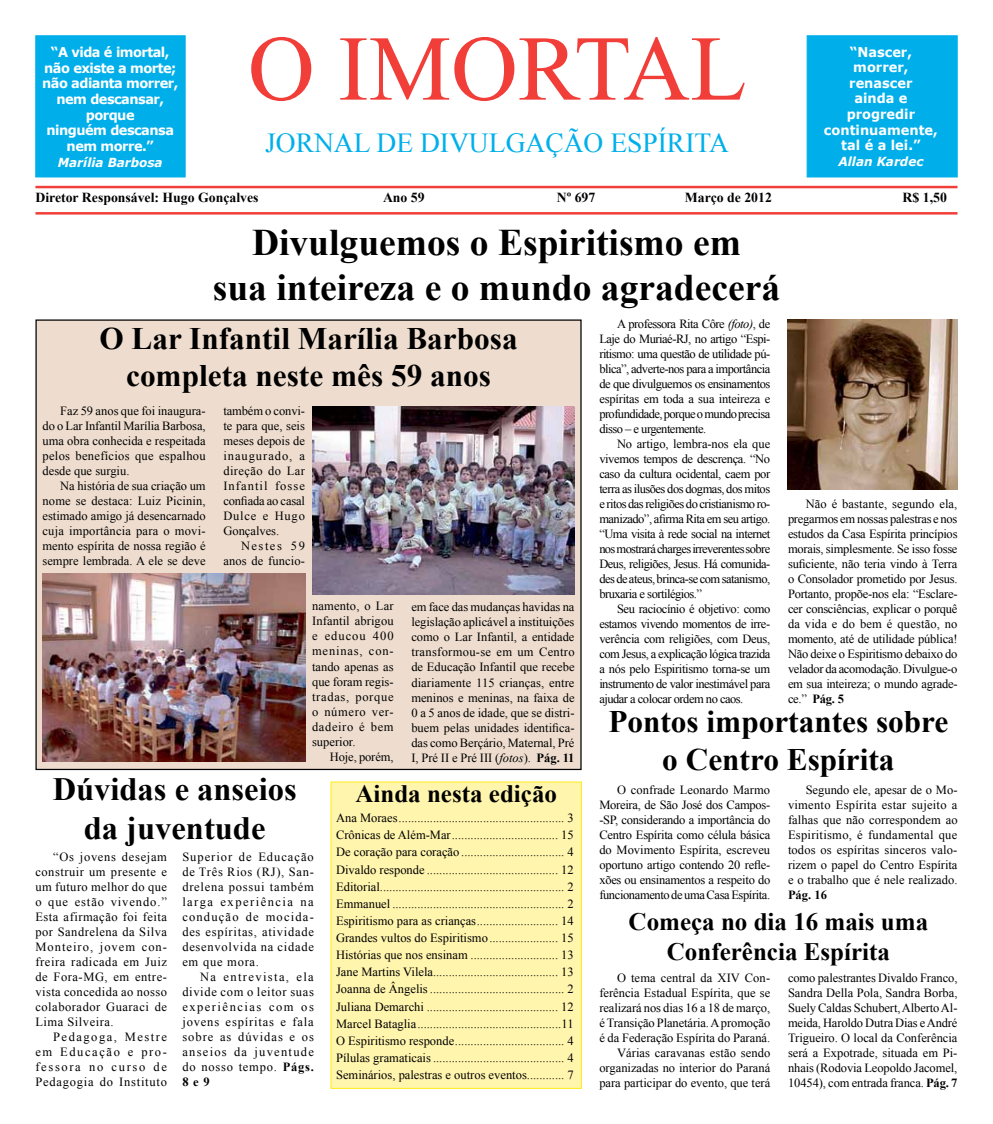
<style>
.page{position:relative;width:993px;height:1124px;background:#fff}
.page>*{position:absolute;margin:0;border:0;box-sizing:border-box;transform-origin:0 0}
.t1{font:92.5px "Times New Roman";color:#f13e39}
.t2{font:700 37.5px/45px "Times New Roman";color:#000;text-align:center}
.t3{font:700 32.5px "Times New Roman";color:#000}
.t4{font:700 31.25px/37.5px "Times New Roman";color:#000;text-align:center}
.t5{font:27.5px "Times New Roman";color:#00afea}
.t6{font:700 25px/30px "Times New Roman";color:#000;text-align:center}
.t7{font:700 13.75px "Times New Roman";color:#000}
.t8{font:700 13.5px/15.6px "Verdana";letter-spacing:-.04em;color:#fff;text-align:center;scale:.96 1}
.t9{font:700 13.5px/15.6px "Verdana";color:#fff;text-align:center;scale:.96 1}
.t10{font:12.5px/15px "Times New Roman";color:#000;text-align:justify}
.t11{font:italic 700 12.5px "Verdana";color:#fff;scale:.96 1}
.t12{font:700 12.5px "Times New Roman";color:#000}
.s1{font-style:italic}
.s2{font-weight:700}
</style>
<div class="page">
<div style="left:35px;top:35px;width:150px;height:142px;background:#00afea;border:1px solid #00afea"></div>
<hr style="left:35px;top:186px;width:922px;height:2px;background:#f13e39">
<div style="left:806px;top:35px;width:151px;height:142px;background:#00afea;border:1px solid #00afea"></div>
<hr style="left:35px;top:212px;width:922px;height:2px;background:#f13e39">
<div style="left:36px;top:320px;width:544px;height:449px;background:#eeddce"></div>
<div style="left:331px;top:781px;width:250px;height:307px;background:#fff5ad"></div>
<img style="left:787px;top:319px;width:170px;height:170px">
<img style="left:312px;top:406px;width:262px;height:188px">
<img style="left:43px;top:573px;width:262px;height:188px">
<h1 class="t1" style="left:248px;top:6px;width:500px">O IMORTAL</h1>
<h3 class="t5" style="left:265px;top:124px;width:465px">JORNAL DE DIVULGAÇÃO ESPÍRITA</h3>
<p class="t7" style="left:35px;top:188px;width:224px">Diretor Responsável: Hugo Gonçalves</p>
<p class="t7" style="left:383px;top:188px;width:43px">Ano 59</p>
<p class="t7" style="left:556px;top:188px;width:40px">Nº 697</p>
<p class="t7" style="left:684px;top:188px;width:89px">Março de 2012</p>
<p class="t7" style="left:902px;top:188px;width:46px">R$ 1,50</p>
<p class="t8" style="left:42px;top:44px;width:143px">“A vida é imortal, não existe a morte; não adianta morrer, nem descansar, porque<br>ninguém descansa nem morre.”</p>
<p class="t11" style="left:58px;top:153px;width:111px">Marília Barbosa</p>
<p class="t9" style="left:823px;top:44px;width:120px">“Nascer, morrer, renascer<br>ainda e progredir continuamente, tal é a lei.”</p>
<p class="t11" style="left:838px;top:152px;width:90px">Allan Kardec</p>
<h2 class="t2" style="left:213px;top:219px;width:568px">Divulguemos o Espiritismo em<br>sua inteireza e o mundo agradecerá</h2>
<p class="t10" style="left:599px;top:316px;width:172px;text-indent:18px">A professora Rita Côre <span class="s1">(foto)</span>, de Laje do Muriaé-RJ, no artigo “Espi&shy;ritismo: uma questão de utilidade pú&shy;blica”, adverte-nos para a importância de que divulguemos os ensinamentos espíritas em toda a sua inteireza e profundidade, porque o mundo precisa disso – e urgentemente.</p>
<p class="t10" style="left:599px;top:436px;width:172px;text-indent:18px">No artigo, lembra-nos ela que vivemos tempos de descrença. “No caso da cultura ocidental, caem por terra as ilusões dos dogmas, dos mitos e ritos das religiões do cristianismo ro&shy;manizado”, afirma Rita em seu artigo. “Uma visita à rede social na internet nos mostrará charges irreverentes sobre Deus, religiões, Jesus. Há comunida&shy;des de ateus, brinca-se com satanismo, bruxaria e sortilégios.”</p>
<p class="t10" style="left:599px;top:601px;width:172px;text-indent:18px">Seu raciocínio é objetivo: como estamos vivendo momentos de irre&shy;verência com religiões, com Deus, com Jesus, a explicação lógica trazida a nós pelo Espiritismo torna-se um instrumento de valor inestimável para ajudar a colocar ordem no caos.</p>
<h3 class="t4" style="left:99px;top:319px;width:419px">O Lar Infantil Marília Barbosa completa neste mês 59 anos</h3>
<p class="t10" style="left:42px;top:403px;width:165px;text-indent:18px">Faz 59 anos que foi inaugura&shy;do o Lar Infantil Marília Barbosa, uma obra conhecida e respeitada pelos benefícios que espalhou desde que surgiu.</p>
<p class="t10" style="left:42px;top:478px;width:165px;text-indent:18px">Na história de sua criação um nome se destaca: Luiz Picinin, estimado amigo já desencarnado cuja importância para o movi&shy;mento espírita de nossa região é sempre lembrada. A ele se deve</p>
<p class="t10" style="left:223px;top:403px;width:83px">também o convi&shy;te para que, seis meses depois de inaugurado, a direção do Lar Infantil fosse confiada ao casal Dulce e Hugo Gonçalves.</p>
<p class="t10" style="left:223px;top:538px;width:83px;text-align:right">Nestes 59 anos de funcio-</p>
<p class="t10" style="left:787px;top:496px;width:171px;text-indent:18px">Não é bastante, segundo ela, pregarmos em nossas palestras e nos estudos da Casa Espírita princípios morais, simplesmente. Se isso fosse suficiente, não teria vindo à Terra o Consolador prometido por Jesus.<br>Portanto, propõe-nos ela: “Esclare&shy;cer consciências, explicar o porquê da vida e do bem é questão, no momento, até de utilidade pública!<br>Não deixe o Espiritismo debaixo do velador da acomodação. Divulgue-o em sua inteireza; o mundo agrade&shy;ce.” <span class="s2">Pág. 5</span></p>
<p class="t10" style="left:312px;top:598px;width:83px">namento, o Lar Infantil abrigou e educou 400 meninas, con&shy;tando apenas as que foram regis&shy;tradas, porque o número ver&shy;dadeiro é bem superior.</p>
<p class="t10" style="left:330px;top:748px;width:65px">Hoje, porém,</p>
<p class="t10" style="left:411px;top:599px;width:165px">em face das mudanças havidas na legislação aplicável a instituições como o Lar Infantil, a entidade transformou-se em um Centro de Educação Infantil que recebe diariamente 115 crianças, entre meninos e meninas, na faixa de 0 a 5 anos de idade, que se distri&shy;buem pelas unidades identifica&shy;das como Berçário, Maternal, Pré I, Pré II e Pré III (<span class="s1">fotos</span>). <span class="s2">Pág. 11</span></p>
<h3 class="t4" style="left:608px;top:702px;width:341px">Pontos importantes sobre o Centro Espírita</h3>
<h3 class="t3" style="left:53px;top:766px;width:245px">Dúvidas e anseios</h3>
<h3 class="t6" style="left:355px;top:778px;width:203px">Ainda nesta edição</h3>
<h3 class="t3" style="left:84px;top:805px;width:183px">da juventude</h3>
<p class="t10" style="left:35px;top:848px;width:133px;text-indent:18px">“Os jovens desejam construir um presente e um futuro melhor do que o que estão vivendo.” Esta afirmação foi feita por Sandrelena da Silva Monteiro, jovem con&shy;freira radicada em Juiz de Fora-MG, em entre&shy;vista concedida ao nosso colaborador Guaraci de Lima Silveira.</p>
<p class="t10" style="left:35px;top:1028px;width:133px;text-indent:18px">Pedagoga, Mestre em Educação e pro&shy;fessora no curso de Pedagogia do Instituto</p>
<p class="t10" style="left:599px;top:781px;width:172px;text-indent:18px">O confrade Leonardo Marmo Moreira, de São José dos Campos--SP, considerando a importância do Centro Espírita como célula básica do Movimento Espírita, escreveu oportuno artigo contendo 20 refle&shy;xões ou ensinamentos a respeito do funcionamento de uma Casa Espírita.</p>
<p class="t10" style="left:787px;top:781px;width:171px;text-indent:18px">Segundo ele, apesar de o Mo&shy;vimento Espírita estar sujeito a falhas que não correspondem ao Espiritismo, é fundamental que todos os espíritas sinceros valo&shy;rizem o papel do Centro Espírita e o trabalho que é nele realizado.</p>
<p class="t10" style="left:336px;top:809px;width:239px;line-height:17.1px">Ana Moraes..................................................... 3<br>Crônicas de Além-Mar.................................. 15<br>De coração para coração ................................. 4<br>Divaldo responde .......................................... 12<br>Editorial........................................................... 2<br>Emmanuel ....................................................... 2<br>Espiritismo para as crianças.......................... 14<br>Grandes vultos do Espiritismo...................... 15<br>Histórias que nos ensinam ............................ 13<br>Jane Martins Vilela........................................ 13<br>Joanna de Ângelis ........................................... 2<br>Juliana Demarchi .......................................... 12<br>Marcel Bataglia..............................................11<br>O Espiritismo responde................................... 4<br>Pílulas gramaticais .......................................... 4<br>Seminários, palestras e outros eventos............ 7</p>
<p class="t10" style="left:182px;top:848px;width:133px">Superior de Educação de Três Rios (RJ), San&shy;drelena possui também larga experiência na condução de mocida&shy;des espíritas, atividade desenvolvida na cidade em que mora.</p>
<p class="t10" style="left:182px;top:968px;width:133px;text-indent:18px">Na entrevista, ela divide com o leitor suas experiências com os jovens espíritas e fala sobre as dúvidas e os anseios da juventude do nosso tempo. <span class="s2">Págs.<br>8 e 9</span></p>
<p class="t12" style="left:787px;top:886px;width:40px">Pág. 16</p>
<h3 class="t6" style="left:628px;top:905px;width:301px">Começa no dia 16 mais uma<br>Conferência Espírita</h3>
<p class="t10" style="left:599px;top:969px;width:172px;text-align:right">O tema central da XIV Con&shy;ferência Estadual Espírita, que se realizará nos dias 16 a 18 de março, é Transição Planetária. A promoção é da Federação Espírita do Paraná.<br>Várias caravanas estão sendo organizadas no interior do Paraná para participar do evento, que terá</p>
<p class="t10" style="left:787px;top:969px;width:171px">como palestrantes Divaldo Franco, Sandra Della Pola, Sandra Borba, Suely Caldas Schubert, Alberto Al&shy;meida, Haroldo Dutra Dias e André Trigueiro. O local da Conferência será a Expotrade, situada em Pi&shy;nhais (Rodovia Leopoldo Jacomel, 10454), com entrada franca. <span class="s2">Pág. 7</span></p>
</div>
